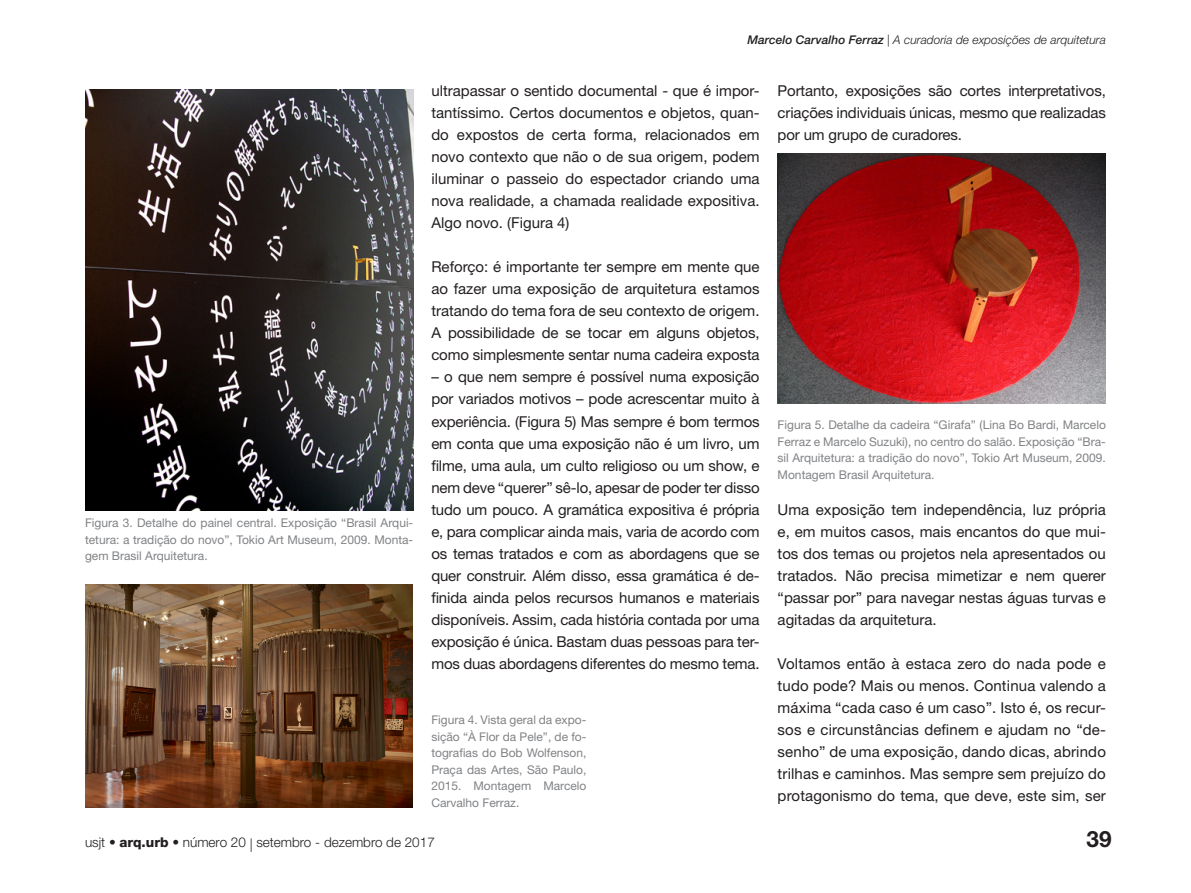
<style>
.page{position:relative;width:1191px;height:893px;background:#fff}
.page>*{position:absolute;margin:0;border:0;box-sizing:border-box;transform-origin:0 0}
.t1{font:700 22.5px "Helvetica Neue LT Std";color:#231f20}
.Texto{font:15px/22px "Helvetica Neue LT Std";color:#231f20;text-align:justify}
.t2{font:300 13.5px "Helvetica Neue LT Std";color:#231f20}
.Legenda{font:12px/16.5px "Helvetica Neue LT Std";color:#808285;text-align:justify}
.t3{font:italic 300 12px "Helvetica Neue LT Std";color:#231f20}
.s1{font-weight:500}
.s2{font-weight:800}
</style>
<div class="page">
<img style="left:85px;top:89px;width:328px;height:421px">
<img style="left:85px;top:585px;width:327px;height:223px">
<img style="left:777px;top:153px;width:329px;height:251px">
<p class="Legenda" style="left:85px;top:515px;width:330px">Figura 3. Detalhe do painel central. Exposição “Brasil Arqui&shy;tetura: a tradição do novo”, Tokio Art Museum, 2009. Monta&shy;gem Brasil Arquitetura.</p>
<p class="t3" style="left:747px;top:33px;width:360px"><span class="s1">Marcelo Carvalho Ferraz</span> | A curadoria de exposições de arquitetura</p>
<p class="Texto" style="left:431px;top:79px;width:330px">ultrapassar o sentido documental - que é impor&shy;tantíssimo. Certos documentos e objetos, quan&shy;do expostos de certa forma, relacionados em novo contexto que não o de sua origem, podem iluminar o passeio do espectador criando uma nova realidade, a chamada realidade expositiva.<br>Algo novo. (Figura 4)</p>
<p class="Texto" style="left:431px;top:256px;width:330px">Reforço: é importante ter sempre em mente que ao fazer uma exposição de arquitetura estamos tratando do tema fora de seu contexto de origem.</p>
<p class="Texto" style="left:431px;top:322px;width:330px">A possibilidade de se tocar em alguns objetos, como simplesmente sentar numa cadeira exposta</p>
<p class="Texto" style="left:431px;top:366px;width:330px">– o que nem sempre é possível numa exposição por variados motivos – pode acrescentar muito à experiência. (Figura 5) Mas sempre é bom termos em conta que uma exposição não é um livro, um filme, uma aula, um culto religioso ou um show, e nem deve “querer” sê-lo, apesar de poder ter disso tudo um pouco. A gramática expositiva é própria e, para complicar ainda mais, varia de acordo com os temas tratados e com as abordagens que se quer construir. Além disso, essa gramática é de&shy;finida ainda pelos recursos humanos e materiais disponíveis. Assim, cada história contada por uma exposição é única. Bastam duas pessoas para ter&shy;mos duas abordagens diferentes do mesmo tema.</p>
<p class="Texto" style="left:777px;top:79px;width:330px">Portanto, exposições são cortes interpretativos, criações individuais únicas, mesmo que realizadas por um grupo de curadores.</p>
<p class="Legenda" style="left:777px;top:416px;width:330px">Figura 5. Detalhe da cadeira “Girafa” (Lina Bo Bardi, Marcelo Ferraz e Marcelo Suzuki), no centro do salão. Exposição “Bra&shy;sil Arquitetura: a tradição do novo”, Tokio Art Museum, 2009.<br>Montagem Brasil Arquitetura.</p>
<p class="Texto" style="left:777px;top:498px;width:330px">Uma exposição tem independência, luz própria e, em muitos casos, mais encantos do que mui&shy;tos dos temas ou projetos nela apresentados ou tratados. Não precisa mimetizar e nem querer “passar por” para navegar nestas águas turvas e agitadas da arquitetura.</p>
<p class="Texto" style="left:777px;top:652px;width:330px">Voltamos então à estaca zero do nada pode e tudo pode? Mais ou menos. Continua valendo a máxima “cada caso é um caso”. Isto é, os recur&shy;sos e circunstâncias definem e ajudam no “de&shy;senho” de uma exposição, dando dicas, abrindo trilhas e caminhos. Mas sempre sem prejuízo do protagonismo do tema, que deve, este sim, ser</p>
<p class="Legenda" style="left:431px;top:711px;width:157px">Figura 4. Vista geral da expo&shy;sição “À Flor da Pele”, de fo&shy;tografias do Bob Wolfenson, Praça das Artes, São Paulo, 2015. Montagem Marcelo Carvalho Ferraz.</p>
<p class="t2" style="left:85px;top:834px;width:351px">usjt • <span class="s2">arq.urb</span> • número 20 | setembro - dezembro de 2017</p>
<h1 class="t1" style="left:1086px;top:825px;width:27px">39</h1>
</div>
